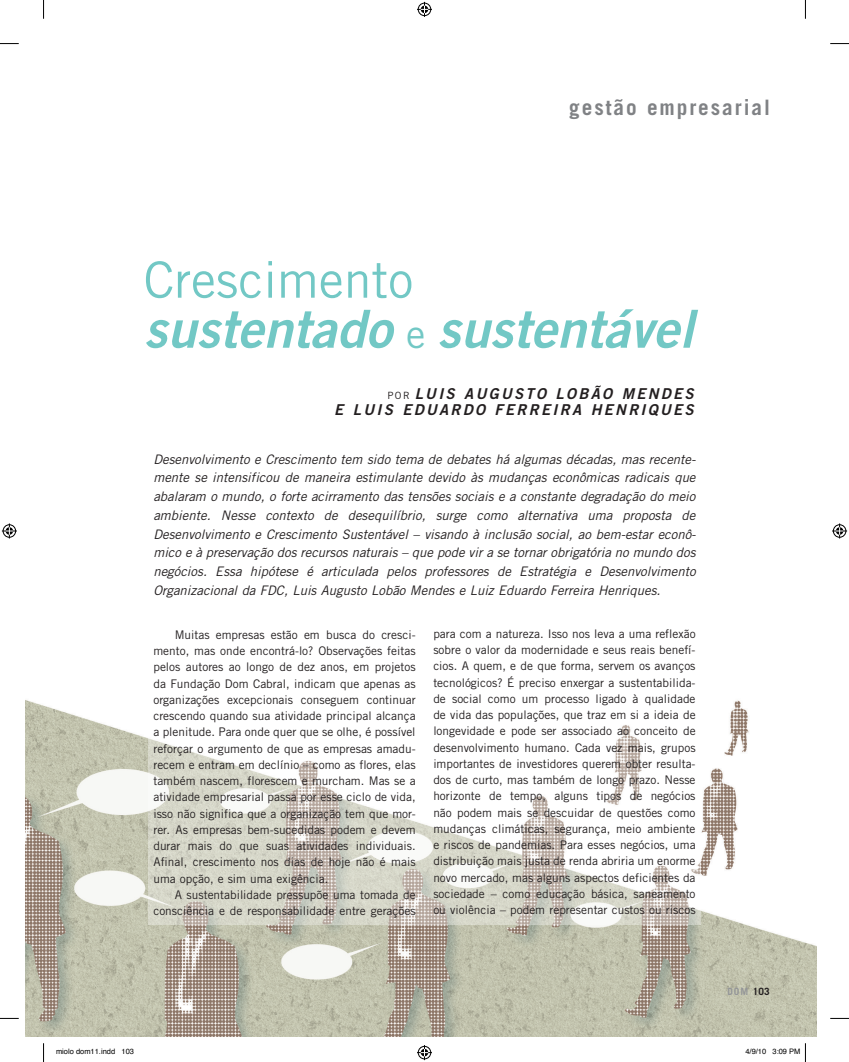
<style>
.page{position:relative;width:849px;height:1062px;background:#fff}
.page>*{position:absolute;margin:0;border:0;box-sizing:border-box;transform-origin:0 0}
.t1{font:52.5px "Trade Gothic LT Std Bd 2 Obl";color:#72c8c5}
.t2{font:50px "Trade Gothic LT Std";color:#72c8c5}
.t3{font:700 21.25px "Trade Gothic LT Std";letter-spacing:.09em;color:#808285}
.t4{font:15px/16.2px "Trade Gothic LT Std Bd 2 Obl";letter-spacing:.15em;color:#231f20;text-align:right}
.t5{font:italic 13.12px/18.8px "Trade Gothic LT Std";color:#231f20;text-align:justify}
.t6{font:11.88px/16.2px "Trade Gothic LT Std";color:#231f20;text-align:justify}
.t7{font:700 10px "Trade Gothic LT Std";letter-spacing:.045em;color:#949698}
.t8{font:10px "Trade Gothic LT Std";color:#231f20}
.t9{font:7.5px "Helvetica";color:#000}
.s1{font-family:"Trade Gothic LT Std";font-size:38.75px}
.s2{color:#231f20}
</style>
<div class="page">
<img style="left:26px;top:700px;width:790px;height:336px">
<svg style="left:149px;top:700px;width:552px;height:225px"></svg>
<svg style="left:0;top:43px;width:19px;height:1px"></svg>
<svg style="left:830px;top:43px;width:19px;height:1px"></svg>
<svg style="left:0;top:1017px;width:19px;height:2px"></svg>
<svg style="left:830px;top:1017px;width:19px;height:2px"></svg>
<svg style="left:43px;top:0;width:1px;height:19px"></svg>
<svg style="left:43px;top:1043px;width:1px;height:19px"></svg>
<svg style="left:805px;top:0;width:1px;height:19px"></svg>
<svg style="left:417px;top:2px;width:15px;height:15px"></svg>
<svg style="left:417px;top:1045px;width:15px;height:15px"></svg>
<svg style="left:2px;top:523px;width:15px;height:15px"></svg>
<svg style="left:832px;top:523px;width:15px;height:15px"></svg>
<svg style="left:804px;top:1043px;width:2px;height:19px"></svg>
<h3 class="t3" style="left:569px;top:94px;width:202px">gestão empresarial</h3>
<h2 class="t2" style="left:144px;top:250px;width:271px">Crescimento</h2>
<h1 class="t1" style="left:144px;top:296px;width:556px">SUSTENTADO <span class="s1">e</span> SUSTENTÁVEL</h1>
<p class="t4" style="left:334px;top:385px;width:359px">LUIS AUG US TO LOBÃO MENDES<br>E LUIS EDUARDO FERREIRA HENRIQUES</p>
<p class="t8" style="left:387px;top:389px;width:8px">por</p>
<p class="t5" style="left:153px;top:450px;width:544px">Desenvolvimento e Crescimento tem sido tema de debates há algumas décadas, mas recente&shy;mente se intensificou de maneira estimulante devido às mudanças econômicas radicais que abalaram o mundo, o forte acirramento das tensões sociais e a constante degradação do meio ambiente. Nesse contexto de desequilíbrio, surge como alternativa uma proposta de Desenvolvimento e Crescimento Sustentável – visando à inclusão social, ao bem-estar econô&shy;mico e à preservação dos recursos naturais – que pode vir a se tornar obrigatória no mundo dos negócios. Essa hipótese é articulada pelos professores de Estratégia e Desenvolvimento Organizacional da FDC, Luis Augusto Lobão Mendes e Luiz Eduardo Ferreira Henriques.</p>
<p class="t6" style="left:153px;top:626px;width:264px;text-indent:21px">Muitas empresas estão em busca do cresci&shy;mento, mas onde encontrá-lo? Observações feitas pelos autores ao longo de dez anos, em projetos da Fundação Dom Cabral, indicam que apenas as organizações excepcionais conseguem continuar crescendo quando sua atividade principal alcança a plenitude. Para onde quer que se olhe, é possível reforçar o argumento de que as empresas amadu&shy;recem e entram em declínio – como as flores, elas também nascem, florescem e murcham. Mas se a atividade empresarial passa por esse ciclo de vida, isso não significa que a organização tem que mor&shy;rer. As empresas bem-sucedidas podem e devem durar mais do que suas atividades individuais.<br>Afinal, crescimento nos dias de hoje não é mais uma opção, e sim uma exigência.</p>
<p class="t6" style="left:153px;top:886px;width:264px;text-align:right">A sustentabilidade pressupõe uma tomada de consciência e de responsabilidade entre gerações</p>
<p class="t6" style="left:433px;top:625px;width:264px">para com a natureza. Isso nos leva a uma reflexão sobre o valor da modernidade e seus reais benefí&shy;cios. A quem, e de que forma, servem os avanços tecnológicos? É preciso enxergar a sustentabilida&shy;de social como um processo ligado à qualidade de vida das populações, que traz em si a ideia de longevidade e pode ser associado ao conceito de desenvolvimento humano. Cada vez mais, grupos importantes de investidores querem obter resulta&shy;dos de curto, mas também de longo prazo. Nesse horizonte de tempo, alguns tipos de negócios não podem mais se descuidar de questões como mudanças climáticas, segurança, meio ambiente e riscos de pandemias. Para esses negócios, uma distribuição mais justa de renda abriria um enorme novo mercado, mas alguns aspectos deficientes da sociedade – como educação básica, saneamento ou violência – podem representar custos ou riscos</p>
<p class="t7" style="left:727px;top:985px;width:44px">DOM <span class="s2">103</span></p>
<p class="t9" style="left:56px;top:1046px;width:79px">miolo dom11.indd 103</p>
<p class="t9" style="left:745px;top:1046px;width:57px">4/9/10 3:09 PM</p>
</div>
